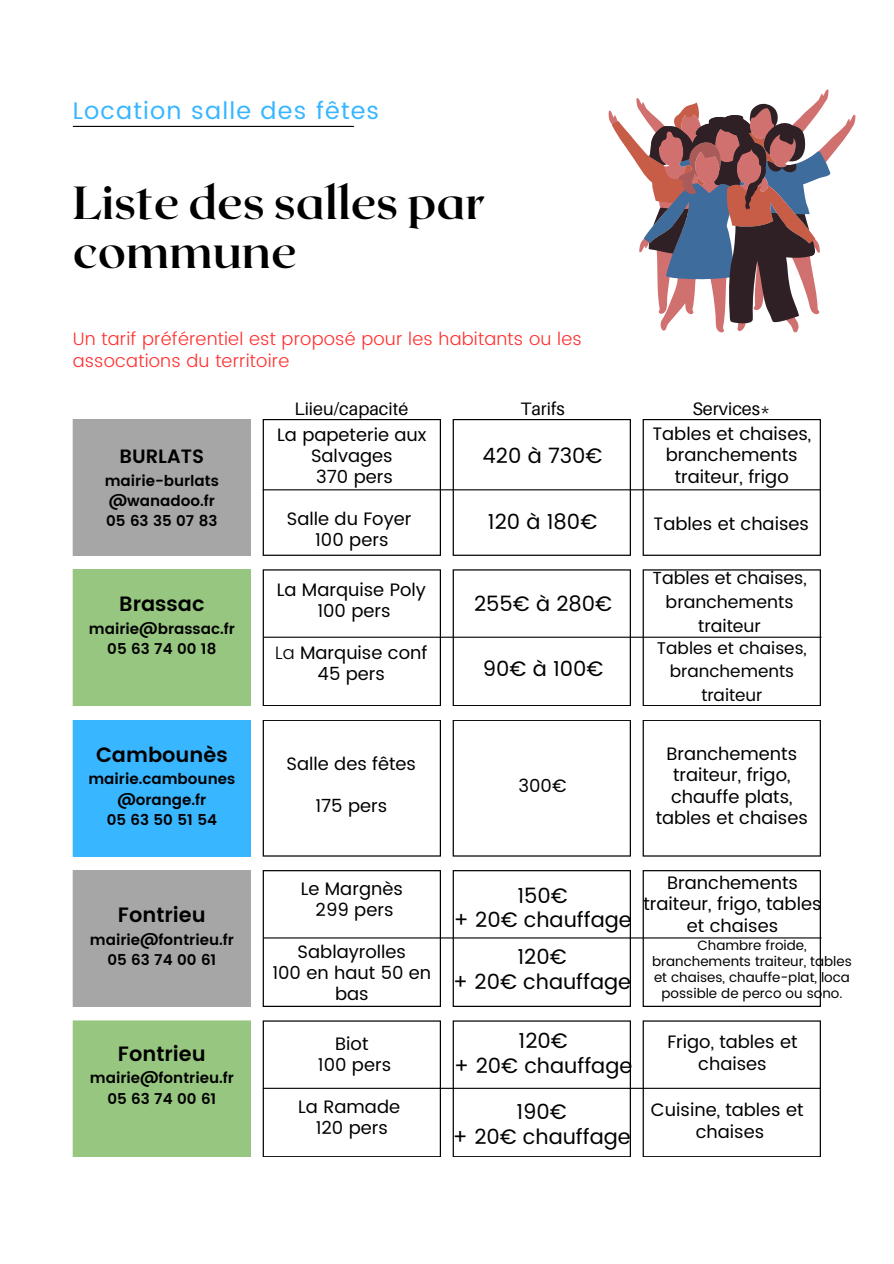
<style>
.page{position:relative;width:894px;height:1264px;background:#fff}
.page>*{position:absolute;margin:0;border:0;box-sizing:border-box;transform-origin:0 0}
.t1{font:700 46.35px/49.8px "Roxborough CF";color:#000}
.t2{font:24px "Poppins";letter-spacing:.05em;color:#38b6ff}
.t3{font:21px/24.8px "Poppins";color:#000;text-align:center}
.t4{font:600 20.7px "Poppins";color:#000}
.t5{font:600 19.2px "Poppins";color:#000}
.t6{font:18px/21px "Poppins";color:#000;text-align:center}
.t7{font:300 18px/21.3px "Poppins";letter-spacing:.01em;color:#ff3131}
.t8{font:18px "Aileron";color:#000}
.t9{font:17.4px/24px "Poppins";color:#000;text-align:center}
.t10{font:16.95px/23.4px "Poppins";color:#000;text-align:center}
.t11{font:600 15px/20.2px "Poppins";color:#000;text-align:center}
.t12{font:13.5px/16px "Poppins";color:#000;text-align:center}
.s1{font-weight:300}
</style>
<div class="page">
<hr style="left:73px;top:126px;width:280px;height:1px;background:#000">
<div style="left:73px;top:419px;width:178px;height:137px;background:#a6a6a6"></div>
<svg style="left:452px;top:419px;width:178px;height:137px"></svg>
<svg style="left:262px;top:419px;width:179px;height:137px"></svg>
<svg style="left:642px;top:419px;width:178px;height:137px"></svg>
<div style="left:73px;top:720px;width:178px;height:136px;background:#38b6ff"></div>
<svg style="left:452px;top:720px;width:178px;height:136px"></svg>
<svg style="left:262px;top:720px;width:179px;height:136px"></svg>
<svg style="left:642px;top:720px;width:178px;height:136px"></svg>
<div style="left:73px;top:569px;width:178px;height:137px;background:#96c67f"></div>
<svg style="left:452px;top:569px;width:178px;height:137px"></svg>
<svg style="left:262px;top:569px;width:179px;height:137px"></svg>
<svg style="left:642px;top:569px;width:178px;height:137px"></svg>
<div style="left:73px;top:870px;width:178px;height:136px;background:#a6a6a6"></div>
<svg style="left:452px;top:870px;width:178px;height:136px"></svg>
<svg style="left:262px;top:870px;width:179px;height:136px"></svg>
<svg style="left:642px;top:870px;width:178px;height:136px"></svg>
<div style="left:73px;top:1020px;width:178px;height:137px;background:#96c67f"></div>
<svg style="left:452px;top:1020px;width:178px;height:137px"></svg>
<svg style="left:262px;top:1020px;width:179px;height:137px"></svg>
<svg style="left:642px;top:1020px;width:178px;height:137px"></svg>
<svg style="left:608px;top:89px;width:247px;height:243px"></svg>
<hr style="left:263px;top:489px;width:557px;height:1px;background:#000">
<hr style="left:264px;top:636px;width:556px;height:1px;background:#000">
<hr style="left:264px;top:937px;width:556px;height:1px;background:#000">
<hr style="left:263px;top:1087px;width:557px;height:1px;background:#000">
<h2 class="t2" style="left:73px;top:97px;width:308px">Location salle des fêtes</h2>
<h1 class="t1" style="left:73px;top:175px;width:414px">Liste des salles par commune</h1>
<p class="t7" style="left:73px;top:328px;width:510px">Un tarif préférentiel est proposé pour les habitants ou les assocations du territoire</p>
<p class="t5" style="left:120px;top:445px;width:86px">BURLATS</p>
<p class="t11" style="left:105px;top:470px;width:116px;text-align:left">mairie-burlats @wanadoo.fr<br>05 63 35 07 83</p>
<p class="t4" style="left:119px;top:592px;width:87px">Brassac</p>
<p class="t11" style="left:89px;top:618px;width:147px">mairie@brassac.fr<br>05 63 74 00 18</p>
<p class="t4" style="left:96px;top:742px;width:133px">Cambounès</p>
<p class="t11" style="left:88px;top:769px;width:148px">mairie.cambounes @orange.fr<br>05 63 50 51 54</p>
<p class="t4" style="left:118px;top:902px;width:89px">Fontrieu</p>
<p class="t11" style="left:90px;top:929px;width:146px">mairie@fontrieu.fr<br>05 63 74 00 61</p>
<p class="t4" style="left:118px;top:1041px;width:89px">Fontrieu</p>
<p class="t11" style="left:90px;top:1068px;width:146px">mairie@fontrieu.fr<br>05 63 74 00 61</p>
<p class="t8" style="left:294px;top:397px;width:115px">Liieu/capacité</p>
<p class="t8" style="left:520px;top:397px;width:46px">Tarifs</p>
<p class="t8" style="left:692px;top:397px;width:79px">Services*</p>
<p class="t6" style="left:277px;top:424px;width:151px">La papeterie aux<br>Salvages<br>370 pers</p>
<p class="t6" style="left:287px;top:508px;width:126px">Salle du Foyer<br>100 pers</p>
<p class="t6" style="left:277px;top:579px;width:151px">La Marquise Poly<br>100 pers</p>
<p class="t6" style="left:275px;top:642px;width:153px"><span class="s1">La</span> Marquise conf<br>45 pers</p>
<p class="t6" style="left:286px;top:753px;width:131px">Salle des fêtes</p>
<p class="t6" style="left:315px;top:795px;width:73px">175 pers</p>
<p class="t6" style="left:301px;top:878px;width:104px">Le Margnès<br>299 pers</p>
<p class="t6" style="left:272px;top:941px;width:160px">Sablayrolles<br>100 en haut 50 en bas</p>
<p class="t6" style="left:318px;top:1033px;width:75px">Biot<br>100 pers</p>
<p class="t6" style="left:298px;top:1096px;width:103px">La Ramade<br>120 pers</p>
<p class="t3" style="left:482px;top:443px;width:121px">420 à 730€</p>
<p class="t6" style="left:652px;top:423px;width:160px">Tables et chaises, branchements traiteur, frigo</p>
<p class="t3" style="left:488px;top:509px;width:111px">120 à 180€</p>
<p class="t6" style="left:653px;top:513px;width:157px">Tables et chaises</p>
<p class="t3" style="left:474px;top:591px;width:139px">255€ à 280€</p>
<p class="t3" style="left:483px;top:656px;width:122px">90€ à 100€</p>
<p class="t6" style="left:518px;top:775px;width:49px">300€</p>
<p class="t9" style="left:652px;top:566px;width:156px">Tables et chaises, branchements traiteur</p>
<p class="t10" style="left:656px;top:636px;width:151px">Tables et chaises, branchements traiteur</p>
<p class="t6" style="left:655px;top:743px;width:153px">Branchements traiteur, frigo, chauffe plats, tables et chaises</p>
<p class="t3" style="left:453px;top:882px;width:180px">150€<br>+ 20€ chauffage</p>
<p class="t3" style="left:452px;top:944px;width:180px">120€<br>+ 20€ chauffage</p>
<p class="t6" style="left:643px;top:872px;width:179px">Branchements traiteur, frigo, tables et chaises</p>
<p class="t12" style="left:652px;top:936px;width:201px">Chambre froide, branchements traiteur, tables et chaises, chauffe-plat, loca possible de perco ou sono.</p>
<p class="t3" style="left:454px;top:1028px;width:180px">120€<br>+ 20€ chauffage</p>
<p class="t6" style="left:667px;top:1031px;width:132px">Frigo, tables et chaises</p>
<p class="t3" style="left:452px;top:1099px;width:180px">190€<br>+ 20€ chauffage</p>
<p class="t6" style="left:650px;top:1099px;width:154px">Cuisine, tables et chaises</p>
</div>
